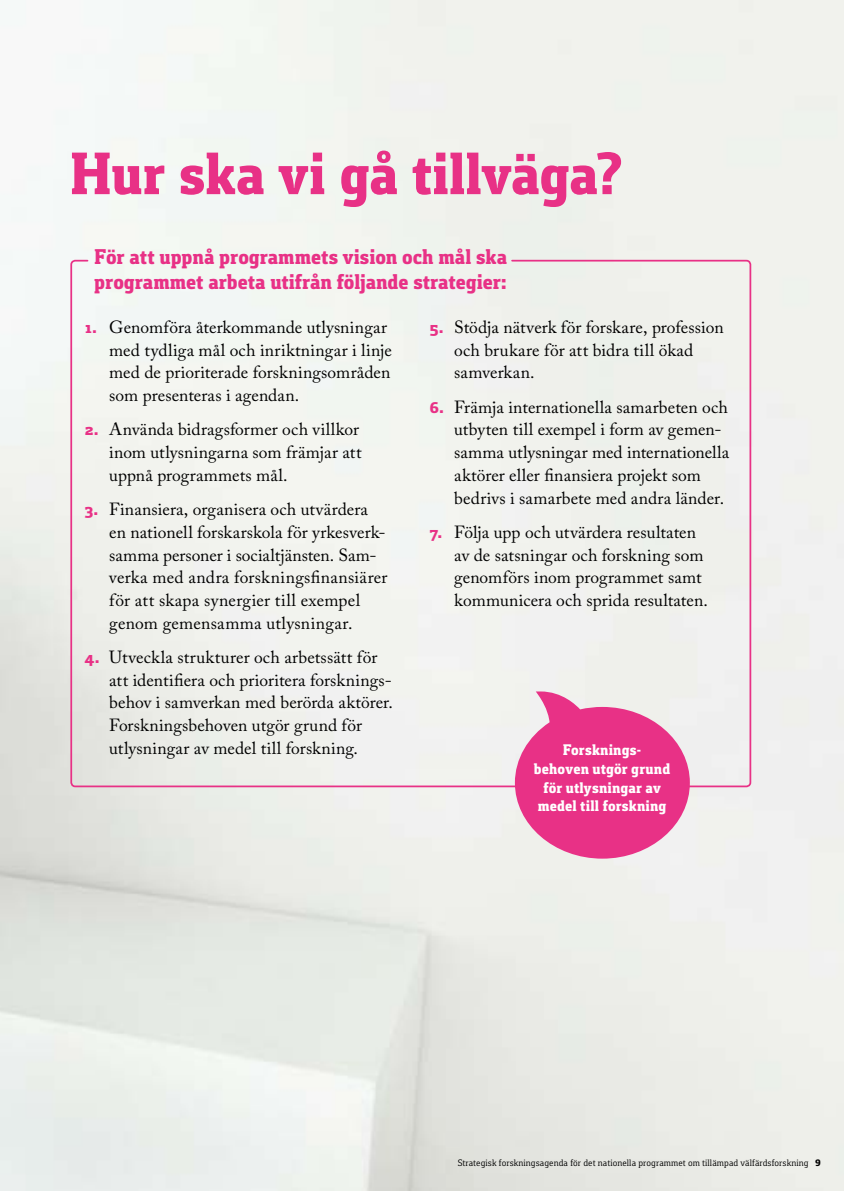
<style>
.page{position:relative;width:844px;height:1191px;background:#fff}
.page>*{position:absolute;margin:0;border:0;box-sizing:border-box;transform-origin:0 0}
.t1{font:800 61.25px "Foral Pro";letter-spacing:-.015em;color:#e83186}
.t2{font:800 21.88px/24.5px "Foral Pro";letter-spacing:-.005em;color:#e83186}
.t3{font:17.5px/22.8px "Adobe Caslon Pro";letter-spacing:.005em;color:#000}
.t4{font:800 15.75px/18.9px "Foral Pro";letter-spacing:.01em;color:#fff;text-align:center}
.t5{font:9.62px "Foral Pro";letter-spacing:.01em;color:#000}
.s1{font-family:"Foral Pro";font-weight:800;color:#e83186}
.s2{font-weight:800}
</style>
<div class="page">
<img style="left:0;top:0;width:843px;height:1191px">
<svg style="left:514px;top:691px;width:175px;height:167px;background:#ea64a2"></svg>
<h1 class="t1" style="left:69px;top:136px;width:554px">Hur ska vi gå tillväga?</h1>
<p class="t2" style="left:94px;top:245px;width:414px">För att uppnå programmets vision och mål ska programmet arbeta utifrån följande strategier:</p>
<p class="t3" style="left:109px;top:315px;width:284px;text-indent:-25px"><span class="s1">1.</span> Genomföra återkommande utlysningar med tydliga mål och inriktningar i linje med de prioriterade forskningsområden som presenteras i agendan.</p>
<p class="t3" style="left:109px;top:418px;width:254px;text-indent:-25px"><span class="s1">2.</span> Använda bidragsformer och villkor inom utlysningarna som främjar att uppnå programmets mål.</p>
<p class="t3" style="left:109px;top:497px;width:280px;text-indent:-25px"><span class="s1">3.</span> Finansiera, organisera och utvärdera en nationell forskarskola för yrkesverk&shy;samma personer i socialtjänsten. Sam&shy;verka med andra forskningsfinansiärer för att skapa synergier till exempel genom gemensamma utlysningar.</p>
<p class="t3" style="left:109px;top:645px;width:285px;text-indent:-25px"><span class="s1">4.</span> Utveckla strukturer och arbetssätt för att identifiera och prioritera forsknings&shy;behov i samverkan med berörda aktörer.<br>Forskningsbehoven utgör grund för utlysningar av medel till forskning.</p>
<p class="t3" style="left:454px;top:315px;width:271px;text-indent:-25px"><span class="s1">5.</span> Stödja nätverk för forskare, profession och brukare för att bidra till ökad samverkan.</p>
<p class="t3" style="left:454px;top:395px;width:276px;text-indent:-25px"><span class="s1">6.</span> Främja internationella samarbeten och utbyten till exempel i form av gemen&shy;samma utlysningar med internationella aktörer eller finansiera projekt som bedrivs i samarbete med andra länder.</p>
<p class="t3" style="left:454px;top:520px;width:255px;text-indent:-25px"><span class="s1">7.</span> Följa upp och utvärdera resultaten av de satsningar och forskning som genomförs inom programmet samt kommunicera och sprida resultaten.</p>
<p class="t4" style="left:533px;top:740px;width:138px">Forsknings&shy;behoven utgör grund för utlysningar av medel till forskning</p>
<p class="t5" style="left:457px;top:1157px;width:364px">Strategisk forskningsagenda för det nationella programmet om tillämpad välfärdsforskning <span class="s2">9</span></p>
</div>
